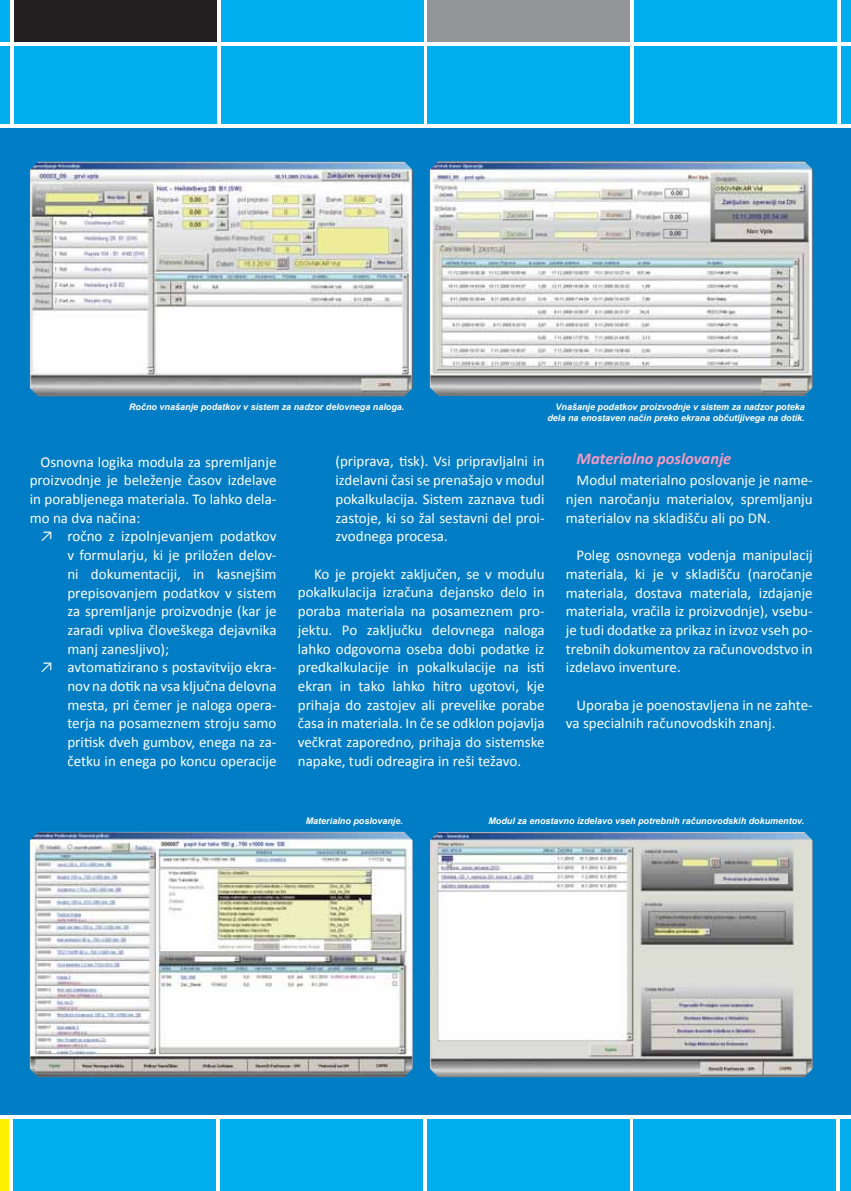
<style>
.page{position:relative;width:851px;height:1191px;background:#fff}
.page>*{position:absolute;margin:0;border:0;box-sizing:border-box;transform-origin:0 0}
.t1{font:italic 700 16.5px "Calibri";color:#f49ac1}
.t2{font:15px/18.8px "Calibri";color:#fff;text-align:justify}
.t3{font:italic 700 9px/10.8px "Arial";color:#fff;text-align:right}
</style>
<div class="page">
<div style="left:0;top:128px;width:850px;height:986px;background:#007dc5"></div>
<div style="left:0;top:46px;width:10px;height:78px;background:#00aeef"></div>
<div style="left:0;top:0;width:10px;height:42px;background:#00aeef"></div>
<div style="left:14px;top:46px;width:202px;height:78px;background:#00aeef"></div>
<div style="left:14px;top:0;width:202px;height:42px;background:#231f20"></div>
<div style="left:221px;top:46px;width:202px;height:78px;background:#00aeef"></div>
<div style="left:221px;top:0;width:202px;height:42px;background:#00aeef"></div>
<div style="left:427px;top:46px;width:203px;height:78px;background:#00aeef"></div>
<div style="left:427px;top:0;width:203px;height:42px;background:#939598"></div>
<div style="left:634px;top:46px;width:202px;height:78px;background:#00aeef"></div>
<div style="left:634px;top:0;width:202px;height:42px;background:#00aeef"></div>
<div style="left:840px;top:46px;width:10px;height:78px;background:#00aeef"></div>
<div style="left:840px;top:0;width:10px;height:42px;background:#00aeef"></div>
<div style="left:0;top:1119px;width:9px;height:72px;background:#fff200"></div>
<div style="left:13px;top:1119px;width:203px;height:72px;background:#00aeef"></div>
<div style="left:220px;top:1119px;width:202px;height:72px;background:#00aeef"></div>
<div style="left:427px;top:1119px;width:202px;height:72px;background:#00aeef"></div>
<div style="left:633px;top:1119px;width:202px;height:72px;background:#00aeef"></div>
<div style="left:840px;top:1119px;width:10px;height:72px;background:#00aeef"></div>
<img style="left:30px;top:162px;width:382px;height:234px">
<img style="left:429px;top:161px;width:383px;height:235px">
<img style="left:30px;top:832px;width:382px;height:245px">
<img style="left:429px;top:832px;width:383px;height:245px">
<p class="t3" style="left:129px;top:401px;width:277px">Ročno vnašanje podatkov v sistem za nadzor delovnega naloga.</p>
<p class="t3" style="left:547px;top:401px;width:259px">Vnašanje podatkov proizvodnje v sistem za nadzor poteka dela na enostaven način preko ekrana občutljivega na dotik.</p>
<p class="t2" style="left:30px;top:453px;width:248px;text-indent:11px">Osnovna logika modula za spremljanje proizvodnje je beleženje časov izdelave in porabljenega materiala. To lahko dela&shy;mo na dva načina:</p>
<p class="t2" style="left:40px;top:528px;width:237px">↗ ročno z izpolnjevanjem podatkov</p>
<p class="t2" style="left:67px;top:547px;width:210px">v formularju, ki je priložen delov-</p>
<p class="t2" style="left:67px;top:566px;width:210px">ni dokumentaciji, in kasnejšim</p>
<p class="t2" style="left:67px;top:584px;width:210px">prepisovanjem podatkov v sistem</p>
<p class="t2" style="left:67px;top:603px;width:210px">za spremljanje proizvodnje (kar je</p>
<p class="t2" style="left:67px;top:622px;width:211px">zaradi vpliva človeškega dejavnika</p>
<p class="t2" style="left:67px;top:640px;width:103px">manj zanesljivo);</p>
<p class="t2" style="left:40px;top:659px;width:237px">↗ avtomatizirano s postavitvijo ekra-</p>
<p class="t2" style="left:67px;top:678px;width:210px">nov na dotik na vsa ključna delovna</p>
<p class="t2" style="left:67px;top:696px;width:210px">mesta, pri čemer je naloga opera-</p>
<p class="t2" style="left:67px;top:715px;width:210px">terja na posameznem stroju samo</p>
<p class="t2" style="left:67px;top:734px;width:210px">pritisk dveh gumbov, enega na za-</p>
<p class="t2" style="left:67px;top:753px;width:210px">četku in enega po koncu operacije</p>
<p class="t2" style="left:335px;top:453px;width:210px">(priprava, tisk). Vsi pripravljalni in izdelavni časi se prenašajo v modul pokalkulacija. Sistem zaznava tudi zastoje, ki so žal sestavni del proi&shy;zvodnega procesa.</p>
<p class="t2" style="left:298px;top:565px;width:248px;text-indent:16px">Ko je projekt zaključen, se v modulu pokalkulacija izračuna dejansko delo in poraba materiala na posameznem pro&shy;jektu. Po zaključku delovnega naloga lahko odgovorna oseba dobi podatke iz predkalkulacije in pokalkulacije na isti ekran in tako lahko hitro ugotovi, kje prihaja do zastojev ali prevelike porabe časa in materiala. In če se odklon pojavlja večkrat zaporedno, prihaja do sistemske napake, tudi odreagira in reši težavo.</p>
<p class="t1" style="left:576px;top:452px;width:156px">Materialno poslovanje</p>
<p class="t2" style="left:566px;top:472px;width:248px;text-indent:11px">Modul materialno poslovanje je name&shy;njen naročanju materialov, spremljanju materialov na skladišču ali po DN.</p>
<p class="t2" style="left:566px;top:547px;width:248px;text-indent:11px">Poleg osnovnega vodenja manipulacij materiala, ki je v skladišču (naročanje materiala, dostava materiala, izdajanje materiala, vračila iz proizvodnje), vsebu&shy;je tudi dodatke za prikaz in izvoz vseh po&shy;trebnih dokumentov za računovodstvo in izdelavo inventure.</p>
<p class="t2" style="left:566px;top:696px;width:248px;text-indent:11px">Uporaba je poenostavljena in ne zahte&shy;va specialnih računovodskih znanj.</p>
<p class="t3" style="left:306px;top:816px;width:99px">Materialno poslovanje.</p>
<p class="t3" style="left:488px;top:816px;width:317px">Modul za enostavno izdelavo vseh potrebnih računovodskih dokumentov.</p>
</div>
